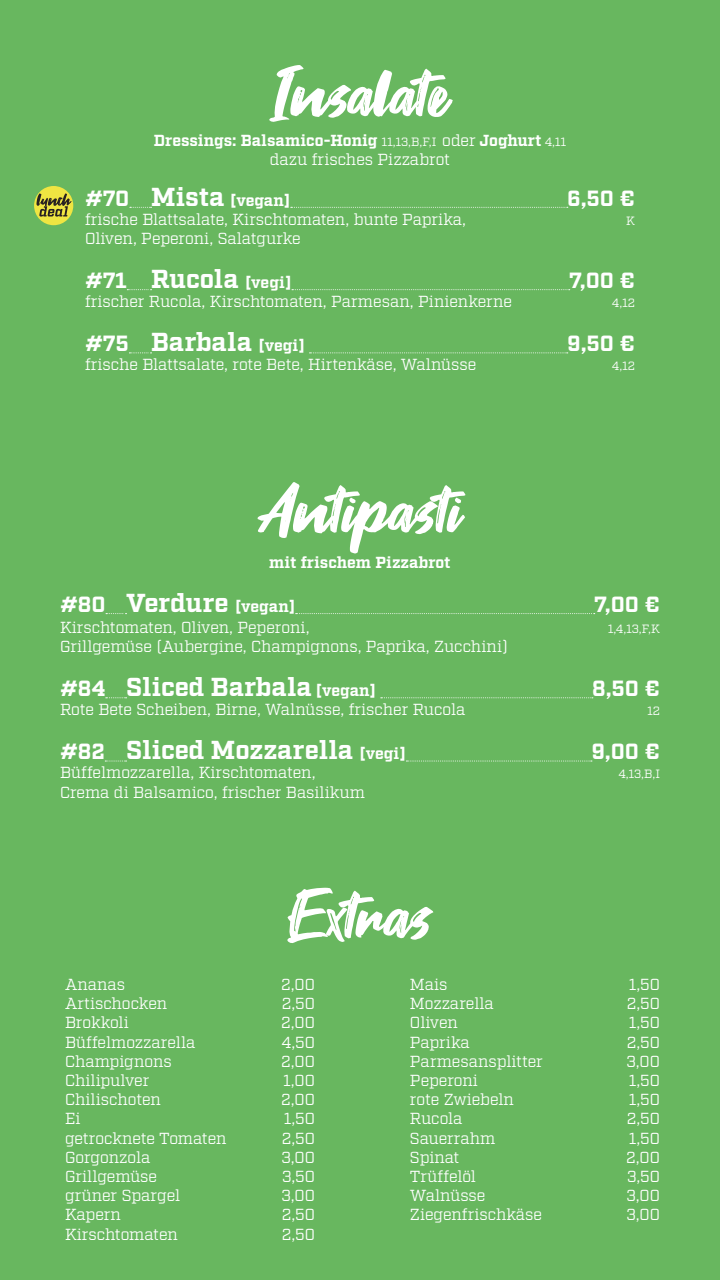
<style>
.page{position:relative;width:720px;height:1280px;background:#68b75f}
.page>*{position:absolute;margin:0;border:0;box-sizing:border-box;transform-origin:0 0}
.t1{font:66px "Fontjek";color:#fff}
.t2{font:700 26px "Factoria";letter-spacing:-.005em;color:#fff}
.t3{font:700 22px "Factoria";color:#fff}
.t4{font:16px "Factoria";letter-spacing:-.01em;color:#fff}
.t5{font:700 16px/19.2px "Factoria";letter-spacing:-.01em;color:#fff;text-align:center}
.t6{font:12px "Factoria";color:#fff}
.s1{font-weight:400;font-size:12px}
.s2{font-weight:400}
.s3{font-size:22px}
.s4{font-size:26px}
.s5{font-size:16px}
</style>
<div class="page">
<svg style="left:130px;top:207px;width:22px;height:1px"></svg>
<svg style="left:291px;top:207px;width:277px;height:1px"></svg>
<svg style="left:127px;top:289px;width:25px;height:1px"></svg>
<svg style="left:292px;top:289px;width:278px;height:1px"></svg>
<svg style="left:129px;top:352px;width:23px;height:1px"></svg>
<svg style="left:310px;top:352px;width:258px;height:1px"></svg>
<svg style="left:106px;top:613px;width:21px;height:1px"></svg>
<svg style="left:296px;top:613px;width:299px;height:1px"></svg>
<svg style="left:106px;top:697px;width:21px;height:1px"></svg>
<svg style="left:381px;top:697px;width:212px;height:1px"></svg>
<svg style="left:105px;top:761px;width:22px;height:1px"></svg>
<svg style="left:406px;top:761px;width:186px;height:1px"></svg>
<div style="left:34px;top:186px;width:39px;height:39px;background:#efe542;border-radius:50%"></div>
<svg style="left:36px;top:193px;width:36px;height:24px"></svg>
<h1 class="t1" style="left:271px;top:52px;width:180px">Insalate</h1>
<p class="t5" style="left:154px;top:131px;width:414px">Dressings: Balsamico-Honig <span class="s1">11,13,B,F,I</span> <span class="s2">oder</span> Joghurt <span class="s1">4,11 </span><span class="s2">dazu frisches Pizzabrot</span></p>
<p class="t5" style="left:85px;top:191px;width:207px"><span class="s3">#70</span> <span class="s4">Mista</span> [vegan]</p>
<h3 class="t3" style="left:567px;top:185px;width:69px">6,50 €</h3>
<p class="t4" style="left:85px;top:210px;width:383px">frische Blattsalate, Kirschtomaten, bunte Paprika,</p>
<p class="t6" style="left:626px;top:213px;width:10px">K</p>
<p class="t4" style="left:85px;top:229px;width:217px">Oliven, Peperoni, Salatgurke</p>
<h2 class="t2" style="left:85px;top:263px;width:208px"><span class="s3">#71</span> Rucola <span class="s5">[vegi]</span></h2>
<h3 class="t3" style="left:569px;top:267px;width:67px">7,00 €</h3>
<p class="t4" style="left:85px;top:292px;width:428px">frischer Rucola, Kirschtomaten, Parmesan, Pinienkerne</p>
<p class="t6" style="left:612px;top:296px;width:25px">4,12</p>
<h2 class="t2" style="left:85px;top:327px;width:221px"><span class="s3">#75</span> Barbala <span class="s5">[vegi]</span></h2>
<h3 class="t3" style="left:567px;top:330px;width:69px">9,50 €</h3>
<p class="t4" style="left:85px;top:355px;width:393px">frische Blattsalate, rote Bete, Hirtenkäse, Walnüsse</p>
<p class="t6" style="left:612px;top:359px;width:25px">4,12</p>
<h1 class="t1" style="left:257px;top:469px;width:207px">Antipasti</h1>
<p class="t5" style="left:269px;top:553px;width:183px">mit frischem Pizzabrot</p>
<h2 class="t2" style="left:60px;top:587px;width:237px"><span class="s3">#80</span> Verdure <span class="s5">[vegan]</span></h2>
<h3 class="t3" style="left:594px;top:591px;width:67px">7,00 €</h3>
<p class="t4" style="left:60px;top:618px;width:251px">Kirschtomaten, Oliven, Peperoni,</p>
<p class="t6" style="left:608px;top:622px;width:53px">1,4,13,F,K</p>
<p class="t4" style="left:60px;top:637px;width:450px">Grillgemüse (Aubergine, Champignons, Paprika, Zucchini)</p>
<h2 class="t2" style="left:60px;top:671px;width:318px"><span class="s3">#84</span> Sliced Barbala <span class="s5">[vegan]</span></h2>
<h3 class="t3" style="left:592px;top:675px;width:69px">8,50 €</h3>
<p class="t4" style="left:60px;top:700px;width:407px">Rote Bete Scheiben, Birne, Walnüsse, frischer Rucola</p>
<p class="t6" style="left:647px;top:704px;width:14px">12</p>
<h2 class="t2" style="left:60px;top:735px;width:347px"><span class="s3">#82</span> Sliced Mozzarella <span class="s5">[vegi]</span></h2>
<h3 class="t3" style="left:591px;top:738px;width:70px">9,00 €</h3>
<p class="t4" style="left:60px;top:763px;width:257px">Büffelmozzarella, Kirschtomaten,</p>
<p class="t6" style="left:618px;top:767px;width:43px">4,13,B,I</p>
<p class="t4" style="left:60px;top:783px;width:307px">Crema di Balsamico, frischer Basilikum</p>
<h1 class="t1" style="left:288px;top:874px;width:145px">Extras</h1>
<p class="t4" style="left:65px;top:975px;width:62px">Ananas</p>
<p class="t4" style="left:281px;top:975px;width:35px">2,00</p>
<p class="t4" style="left:65px;top:994px;width:104px">Artischocken</p>
<p class="t4" style="left:282px;top:994px;width:35px">2,50</p>
<p class="t4" style="left:65px;top:1013px;width:65px">Brokkoli</p>
<p class="t4" style="left:281px;top:1013px;width:35px">2,00</p>
<p class="t4" style="left:65px;top:1033px;width:132px">Büffelmozzarella</p>
<p class="t4" style="left:281px;top:1033px;width:35px">4,50</p>
<p class="t4" style="left:65px;top:1052px;width:108px">Champignons</p>
<p class="t4" style="left:281px;top:1052px;width:35px">2,00</p>
<p class="t4" style="left:65px;top:1071px;width:86px">Chilipulver</p>
<p class="t4" style="left:283px;top:1071px;width:33px">1,00</p>
<p class="t4" style="left:65px;top:1090px;width:98px">Chilischoten</p>
<p class="t4" style="left:281px;top:1090px;width:35px">2,00</p>
<p class="t4" style="left:65px;top:1109px;width:17px">Ei</p>
<p class="t4" style="left:284px;top:1109px;width:32px">1,50</p>
<p class="t4" style="left:65px;top:1129px;width:163px">getrocknete Tomaten</p>
<p class="t4" style="left:282px;top:1129px;width:35px">2,50</p>
<p class="t4" style="left:65px;top:1148px;width:87px">Gorgonzola</p>
<p class="t4" style="left:281px;top:1148px;width:35px">3,00</p>
<p class="t4" style="left:65px;top:1167px;width:94px">Grillgemüse</p>
<p class="t4" style="left:282px;top:1167px;width:34px">3,50</p>
<p class="t4" style="left:65px;top:1186px;width:117px">grüner Spargel</p>
<p class="t4" style="left:281px;top:1186px;width:35px">3,00</p>
<p class="t4" style="left:65px;top:1205px;width:58px">Kapern</p>
<p class="t4" style="left:282px;top:1205px;width:35px">2,50</p>
<p class="t4" style="left:65px;top:1225px;width:114px">Kirschtomaten</p>
<p class="t4" style="left:282px;top:1225px;width:35px">2,50</p>
<p class="t4" style="left:410px;top:975px;width:39px">Mais</p>
<p class="t4" style="left:629px;top:975px;width:32px">1,50</p>
<p class="t4" style="left:410px;top:994px;width:85px">Mozzarella</p>
<p class="t4" style="left:627px;top:994px;width:35px">2,50</p>
<p class="t4" style="left:410px;top:1013px;width:50px">Oliven</p>
<p class="t4" style="left:629px;top:1013px;width:32px">1,50</p>
<p class="t4" style="left:410px;top:1033px;width:61px">Paprika</p>
<p class="t4" style="left:627px;top:1033px;width:35px">2,50</p>
<p class="t4" style="left:410px;top:1052px;width:134px">Parmesansplitter</p>
<p class="t4" style="left:626px;top:1052px;width:35px">3,00</p>
<p class="t4" style="left:410px;top:1071px;width:70px">Peperoni</p>
<p class="t4" style="left:629px;top:1071px;width:32px">1,50</p>
<p class="t4" style="left:410px;top:1090px;width:106px">rote Zwiebeln</p>
<p class="t4" style="left:629px;top:1090px;width:32px">1,50</p>
<p class="t4" style="left:410px;top:1109px;width:54px">Rucola</p>
<p class="t4" style="left:627px;top:1109px;width:35px">2,50</p>
<p class="t4" style="left:410px;top:1129px;width:87px">Sauerrahm</p>
<p class="t4" style="left:629px;top:1129px;width:32px">1,50</p>
<p class="t4" style="left:410px;top:1148px;width:51px">Spinat</p>
<p class="t4" style="left:626px;top:1148px;width:35px">2,00</p>
<p class="t4" style="left:410px;top:1167px;width:68px">Trüffelöl</p>
<p class="t4" style="left:627px;top:1167px;width:34px">3,50</p>
<p class="t4" style="left:410px;top:1186px;width:77px">Walnüsse</p>
<p class="t4" style="left:626px;top:1186px;width:35px">3,00</p>
<p class="t4" style="left:410px;top:1205px;width:134px">Ziegenfrischkäse</p>
<p class="t4" style="left:626px;top:1205px;width:35px">3,00</p>
</div>
